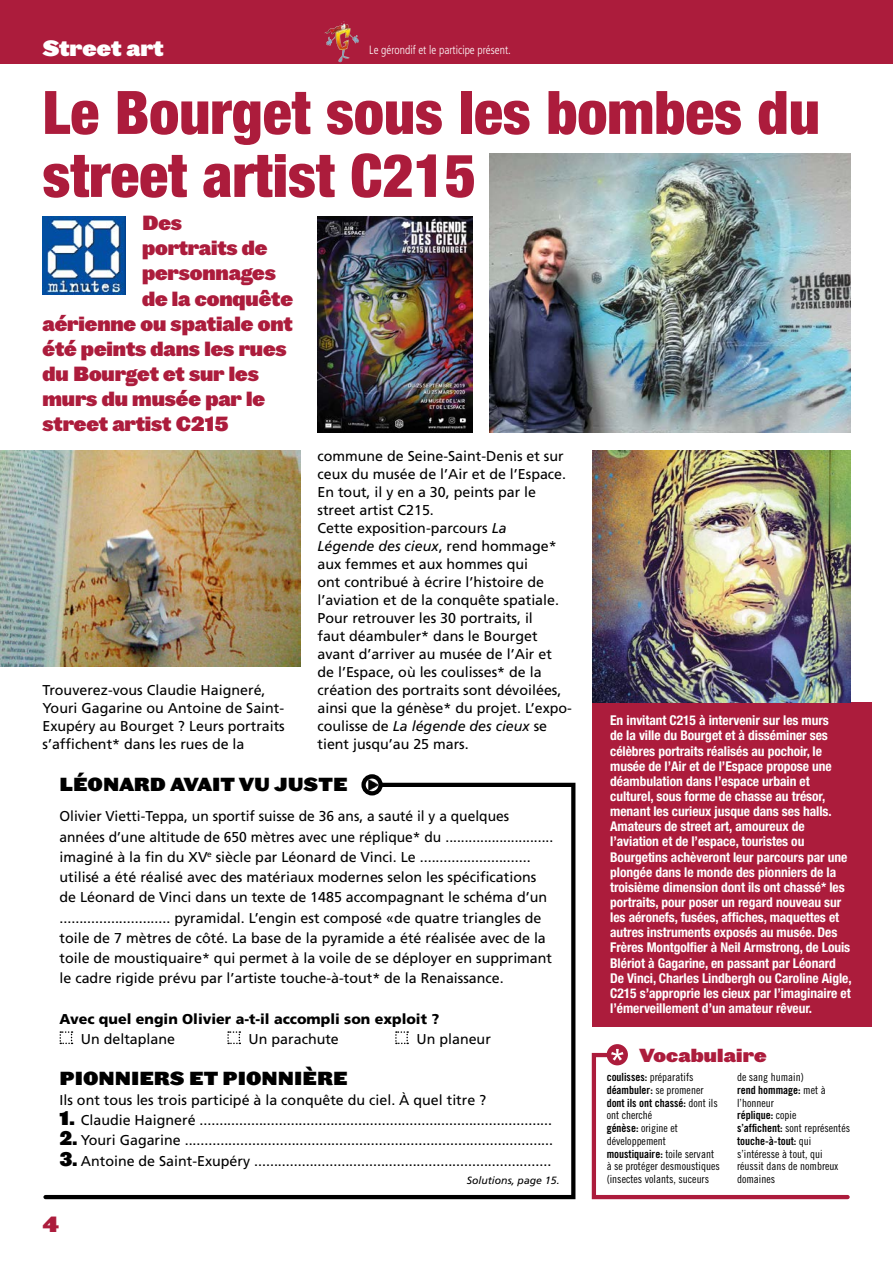
<style>
.page{position:relative;width:893px;height:1263px;background:#fff}
.page>*{position:absolute;margin:0;border:0;box-sizing:border-box;transform-origin:0 0}
.t1{font:900 condensed 60px/63px "Helvetica Neue LT Pro";color:#ac1c3c}
.t2{font:21px "Leviathan HTF Black";color:#fff}
.t3{font:21px "Leviathan HTF Black";color:#ac1c3c}
.t4{font:19.5px "Leviathan HTF Black";letter-spacing:-.005em;color:#ac1c3c;scale:.95 1}
.t5{font:18px "Leviathan HTF Black";color:#000}
.t6{font:18px "Leviathan HTF Black";letter-spacing:.01em;color:#ac1c3c}
.t7{font:14.25px/18px "Frutiger";color:#000}
.t8{font:900 14.25px "Frutiger";color:#000}
.t9{font:700 condensed 13.5px/15.1px "Helvetica Neue LT Pro";letter-spacing:-.005em;color:#fff}
.t10{font:300 condensed 12px "Frutiger";color:#fff;scale:.95 1}
.t11{font:11.25px/12.8px "Trade Gothic Cond Eighteen";color:#000}
.t12{font:11.25px/12.8px "Trade Gothic Bold Cond Twenty";color:#000}
.t13{font:italic 10.5px "Frutiger";color:#000}
.s1{font-style:italic}
.s2{font-family:"Leviathan HTF Black";font-size:18.75px}
.s3{font-family:"Trade Gothic Bold Cond Twenty"}
.s4{font-family:"Trade Gothic Cond Eighteen"}
</style>
<div class="page">
<div style="left:0;top:0;width:893px;height:64px;background:#ac1c3c"></div>
<div style="left:607px;top:1044px;width:21px;height:21px;background:#ac1c3c;border-radius:50%"></div>
<svg style="left:591px;top:1049px;width:259px;height:151px"></svg>
<div style="left:592px;top:702px;width:280px;height:324px;background:#ac1c3c"></div>
<svg style="left:43px;top:782px;width:533px;height:418px"></svg>
<svg style="left:60px;top:1031px;width:13px;height:13px"></svg>
<svg style="left:227px;top:1031px;width:13px;height:13px"></svg>
<svg style="left:395px;top:1031px;width:13px;height:13px"></svg>
<img style="left:364px;top:776px;width:17px;height:17px;border-radius:9px">
<div style="left:361px;top:774px;width:22px;height:21px;border:4px solid #000;border-radius:50%"></div>
<img style="left:325px;top:21px;width:20px;height:13px">
<img style="left:490px;top:153px;width:360px;height:279px">
<img style="left:0;top:450px;width:300px;height:216px">
<img style="left:592px;top:450px;width:258px;height:252px">
<img style="left:317px;top:216px;width:156px;height:216px">
<img style="left:43px;top:216px;width:82px;height:78px">
<h2 class="t2" style="left:43px;top:34px;width:123px">Street art</h2>
<h1 class="t1" style="left:43px;top:80px;width:779px">Le Bourget sous les bombes du street artist C215</h1>
<p class="t10" style="left:369px;top:43px;width:151px">Le gérondif et le participe présent.</p>
<h3 class="t4" style="left:142px;top:210px;width:44px">Des</h3>
<h3 class="t4" style="left:142px;top:236px;width:134px">portraits de</h3>
<h3 class="t4" style="left:142px;top:261px;width:142px">personnages</h3>
<h3 class="t4" style="left:142px;top:286px;width:160px">de la conquête</h3>
<h3 class="t4" style="left:43px;top:311px;width:265px">aérienne ou spatiale ont</h3>
<h3 class="t4" style="left:43px;top:336px;width:259px">été peints dans les rues</h3>
<h3 class="t4" style="left:43px;top:361px;width:229px">du Bourget et sur les</h3>
<h3 class="t4" style="left:43px;top:386px;width:236px">murs du musée par le</h3>
<h3 class="t4" style="left:43px;top:411px;width:198px">street artist C215</h3>
<p class="t7" style="left:43px;top:681px;width:244px">Trouverez-vous Claudie Haigneré, Youri Gagarine ou Antoine de Saint-Exupéry au Bourget ? Leurs portraits s’affichent* dans les rues de la</p>
<p class="t7" style="left:317px;top:447px;width:256px">commune de Seine-Saint-Denis et sur ceux du musée de l’Air et de l’Espace.<br>En tout, il y en a 30, peints par le street artist C215.<br>Cette exposition-parcours <span class="s1">La<br>Légende des cieux</span>, rend hommage* aux femmes et aux hommes qui<br>ont contribué à écrire l’histoire de l’aviation et de la conquête spatiale.<br>Pour retrouver les 30 portraits, il<br>faut déambuler* dans le Bourget avant d’arriver au musée de l’Air et de l’Espace, où les coulisses* de la création des portraits sont dévoilées, ainsi que la génèse* du projet. L’expo&shy;coulisse de <span class="s1">La légende des cieux</span> se tient jusqu’au 25 mars.</p>
<p class="t5" style="left:60px;top:773px;width:290px">LÉONARD AVAIT VU JUSTE</p>
<p class="t7" style="left:60px;top:806px;width:495px;line-height:20.2px">Olivier Vietti-Teppa, un sportif suisse de 36 ans, a sauté il y a quelques années d’une altitude de 650 mètres avec une réplique* du ............................ imaginé à la fin du XV<sup>e</sup> siècle par Léonard de Vinci. Le ............................ utilisé a été réalisé avec des matériaux modernes selon les spécifications de Léonard de Vinci dans un texte de 1485 accompagnant le schéma d’un ............................ pyramidal. L’engin est composé «de quatre triangles de toile de 7 mètres de côté. La base de la pyramide a été réalisée avec de la toile de moustiquaire* qui permet à la voile de se déployer en supprimant le cadre rigide prévu par l’artiste touche-à-tout* de la Renaissance.</p>
<p class="t8" style="left:60px;top:1010px;width:381px">Avec quel engin Olivier a-t-il accompli son exploit ?</p>
<p class="t7" style="left:81px;top:1030px;width:96px">Un deltaplane</p>
<p class="t7" style="left:249px;top:1030px;width:92px">Un parachute</p>
<p class="t7" style="left:416px;top:1030px;width:76px">Un planeur</p>
<p class="t5" style="left:60px;top:1066px;width:290px">PIONNIERS ET PIONNIÈRE</p>
<p class="t7" style="left:60px;top:1091px;width:428px">Ils ont tous les trois participé à la conquête du ciel. À quel titre ?</p>
<p class="t7" style="left:60px;top:1111px;width:494px"><span class="s2">1.</span> Claudie Haigneré .........................................................................................</p>
<p class="t7" style="left:60px;top:1131px;width:495px"><span class="s2">2.</span> Youri Gagarine .............................................................................................</p>
<p class="t7" style="left:60px;top:1151px;width:493px"><span class="s2">3.</span> Antoine de Saint-Exupéry ...........................................................................</p>
<p class="t13" style="left:467px;top:1174px;width:94px">Solutions, page 15.</p>
<h2 class="t3" style="left:43px;top:1210px;width:18px">4</h2>
<p class="t9" style="left:610px;top:713px;width:243px">En invitant C215 à intervenir sur les murs<br>de la ville du Bourget et à disséminer ses célèbres portraits réalisés au pochoir, le musée de l’Air et de l’Espace propose une déambulation dans l’espace urbain et culturel, sous forme de chasse au trésor, menant les curieux jusque dans ses halls.<br>Amateurs de street art, amoureux de l’aviation et de l’espace, touristes ou Bourgetins achèveront leur parcours par une plongée dans le monde des pionniers de la troisième dimension dont ils ont chassé* les portraits, pour poser un regard nouveau sur les aéronefs, fusées, affiches, maquettes et autres instruments exposés au musée. Des Frères Montgolfier à Neil Armstrong, de Louis Blériot à Gagarine, en passant par Léonard De Vinci, Charles Lindbergh ou Caroline Aigle, C215 s’approprie les cieux par l’imaginaire et l’émerveillement d’un amateur rêveur.</p>
<p class="t6" style="left:640px;top:1044px;width:128px">Vocabulaire</p>
<p class="t11" style="left:607px;top:1071px;width:88px"><span class="s3">coulisses:</span> préparatifs</p>
<p class="t12" style="left:607px;top:1083px;width:113px">déambuler: <span class="s4">se promener </span>dont ils ont chassé: <span class="s4">dont ils</span></p>
<p class="t11" style="left:607px;top:1109px;width:73px">ont cherché <span class="s3">génèse:</span> origine et développement</p>
<p class="t12" style="left:607px;top:1147px;width:109px">moustiquaire: <span class="s4">toile servant</span></p>
<p class="t11" style="left:607px;top:1160px;width:115px">à se protéger desmoustiques (insectes volants, suceurs</p>
<p class="t11" style="left:737px;top:1070px;width:68px">de sang humain)</p>
<p class="t12" style="left:737px;top:1083px;width:90px">rend hommage: <span class="s4">met à</span></p>
<p class="t11" style="left:737px;top:1096px;width:38px">l’honneur</p>
<p class="t12" style="left:737px;top:1109px;width:61px">réplique: <span class="s4">copie</span></p>
<p class="t11" style="left:737px;top:1121px;width:115px"><span class="s3">s’affichent:</span> sont représentés</p>
<p class="t12" style="left:737px;top:1134px;width:76px">touche-à-tout: <span class="s4">qui</span></p>
<p class="t11" style="left:737px;top:1147px;width:103px">s’intéresse à tout, qui réussit dans de nombreux domaines</p>
</div>
